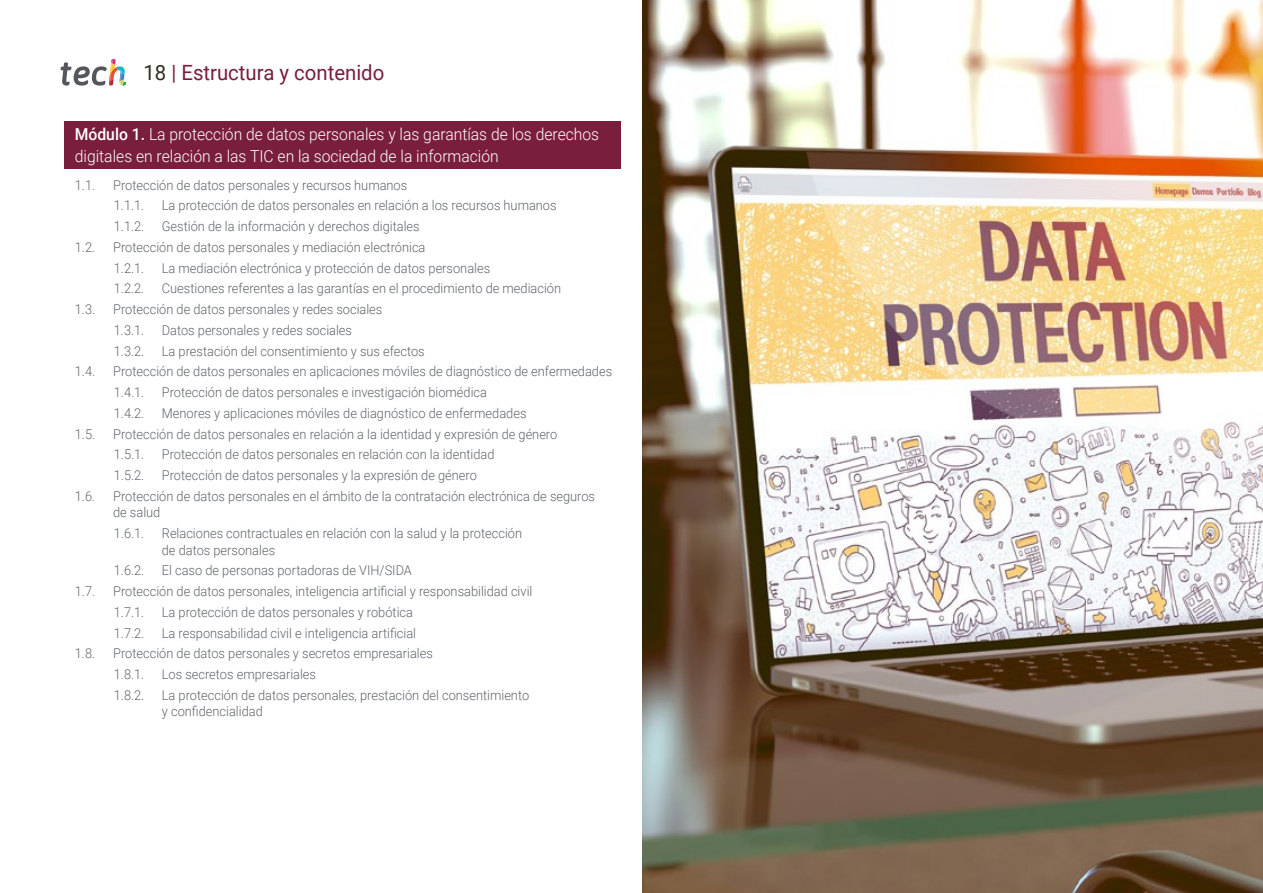
<style>
.page{position:relative;width:1263px;height:893px;background:#fff}
.page>*{position:absolute;margin:0;border:0;box-sizing:border-box;transform-origin:0 0}
.t1{font:21px "Roboto";color:#791e3c}
.t2{font:300 16.5px/22.5px "Roboto";color:#fff;scale:.95 1}
.t3{font:300 13.5px/20.7px "Roboto";color:#61646a;scale:.95 1}
.s1{color:#312e20}
.s2{font-weight:500}
</style>
<div class="page">
<div style="left:64px;top:121px;width:557px;height:48px;background:#791e3c"></div>
<img style="left:642px;top:0;width:621px;height:893px">
<svg style="left:61px;top:59px;width:65px;height:27px"></svg>
<h1 class="t1" style="left:144px;top:57px;width:242px"><span class="s1">18</span> | Estructura y contenido</h1>
<p class="t2" style="left:75px;top:122px;width:553px"><span class="s2">Módulo 1.</span> La protección de datos personales y las garantías de los derechos digitales en relación a las TIC en la sociedad de la información</p>
<p class="t3" style="left:75px;top:174px;width:23px">1.1.</p>
<p class="t3" style="left:113px;top:174px;width:311px">Protección de datos personales y recursos humanos<br>1.1.1.</p>
<p class="t3" style="left:162px;top:195px;width:417px">La protección de datos personales en relación a los recursos humanos</p>
<p class="t3" style="left:114px;top:215px;width:34px">1.1.2.</p>
<p class="t3" style="left:162px;top:215px;width:273px">Gestión de la información y derechos digitales</p>
<p class="t3" style="left:75px;top:236px;width:23px">1.2.</p>
<p class="t3" style="left:113px;top:236px;width:330px">Protección de datos personales y mediación electrónica<br>1.2.1.</p>
<p class="t3" style="left:162px;top:257px;width:347px">La mediación electrónica y protección de datos personales</p>
<p class="t3" style="left:114px;top:278px;width:34px">1.2.2.</p>
<p class="t3" style="left:162px;top:278px;width:422px">Cuestiones referentes a las garantías en el procedimiento de mediación</p>
<p class="t3" style="left:75px;top:298px;width:23px">1.3.</p>
<p class="t3" style="left:113px;top:298px;width:285px">Protección de datos personales y redes sociales<br>1.3.1.</p>
<p class="t3" style="left:162px;top:319px;width:202px">Datos personales y redes sociales</p>
<p class="t3" style="left:114px;top:340px;width:34px">1.3.2.</p>
<p class="t3" style="left:162px;top:340px;width:278px">La prestación del consentimiento y sus efectos</p>
<p class="t3" style="left:75px;top:361px;width:23px">1.4.</p>
<p class="t3" style="left:113px;top:361px;width:527px">Protección de datos personales en aplicaciones móviles de diagnóstico de enfermedades<br>1.4.1.</p>
<p class="t3" style="left:162px;top:381px;width:344px">Protección de datos personales e investigación biomédica</p>
<p class="t3" style="left:114px;top:402px;width:34px">1.4.2.</p>
<p class="t3" style="left:162px;top:402px;width:385px">Menores y aplicaciones móviles de diagnóstico de enfermedades</p>
<p class="t3" style="left:75px;top:423px;width:23px">1.5.</p>
<p class="t3" style="left:113px;top:423px;width:469px">Protección de datos personales en relación a la identidad y expresión de género<br>1.5.1.</p>
<p class="t3" style="left:162px;top:444px;width:352px">Protección de datos personales en relación con la identidad</p>
<p class="t3" style="left:114px;top:464px;width:34px">1.5.2.</p>
<p class="t3" style="left:162px;top:464px;width:333px">Protección de datos personales y la expresión de género</p>
<p class="t3" style="left:75px;top:485px;width:23px">1.6.</p>
<p class="t3" style="left:113px;top:487px;width:509px;line-height:16.5px">Protección de datos personales en el ámbito de la contratación electrónica de seguros de salud</p>
<p class="t3" style="left:114px;top:522px;width:34px">1.6.1.</p>
<p class="t3" style="left:162px;top:525px;width:381px;line-height:16.5px">Relaciones contractuales en relación con la salud y la protección de datos personales</p>
<p class="t3" style="left:114px;top:560px;width:34px">1.6.2.</p>
<p class="t3" style="left:162px;top:560px;width:265px">El caso de personas portadoras de VIH/SIDA</p>
<p class="t3" style="left:75px;top:580px;width:23px">1.7.</p>
<p class="t3" style="left:113px;top:580px;width:443px">Protección de datos personales, inteligencia artificial y responsabilidad civil<br>1.7.1.</p>
<p class="t3" style="left:162px;top:601px;width:266px">La protección de datos personales y robótica</p>
<p class="t3" style="left:114px;top:622px;width:34px">1.7.2.</p>
<p class="t3" style="left:162px;top:622px;width:269px">La responsabilidad civil e inteligencia artificial</p>
<p class="t3" style="left:75px;top:643px;width:23px">1.8.</p>
<p class="t3" style="left:113px;top:643px;width:338px">Protección de datos personales y secretos empresariales<br>1.8.1.</p>
<p class="t3" style="left:162px;top:663px;width:164px">Los secretos empresariales</p>
<p class="t3" style="left:114px;top:684px;width:34px">1.8.2.</p>
<p class="t3" style="left:162px;top:686px;width:388px;line-height:16.5px">La protección de datos personales, prestación del consentimiento y confidencialidad</p>
</div>
